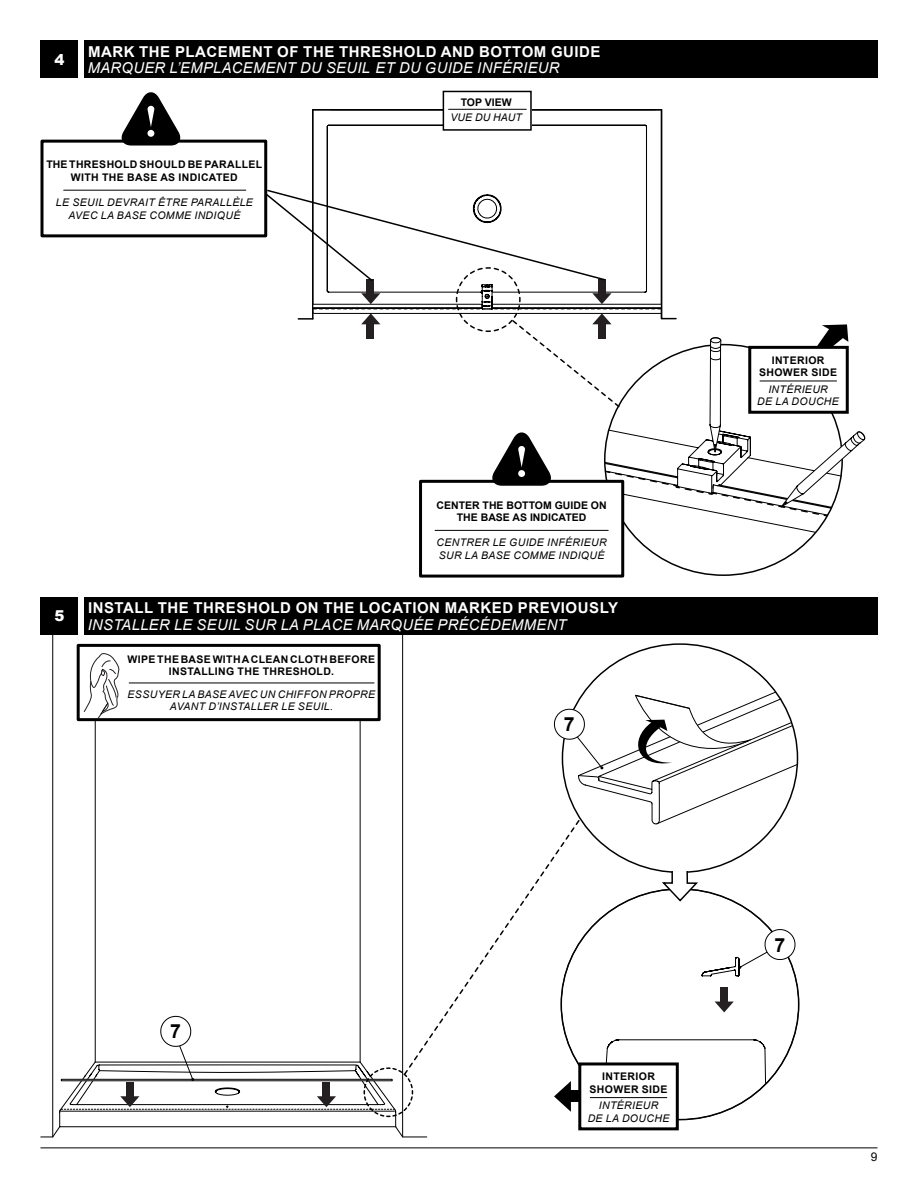
<style>
.page{position:relative;width:918px;height:1188px;background:#fff}
.page>*{position:absolute;margin:0;border:0;box-sizing:border-box;transform-origin:0 0}
.t1{font:700 19.5px "Arial";color:#000}
.t2{font:700 15px "Arial";letter-spacing:.035em;color:#fff}
.t3{font:italic 15px "Arial";letter-spacing:.025em;color:#fff}
.t4{font:900 15px "Arial";color:#fff}
.t5{font:12px "Arial";color:#000}
.t6{font:italic 10.5px/12.6px "Arial";letter-spacing:.035em;color:#000;text-align:center}
.t7{font:700 10.5px/12.6px "Arial";letter-spacing:.035em;color:#000;text-align:center}
.t8{font:700 10.5px/12.6px "Arial";color:#000;text-align:center}
.t9{font:italic 10.5px "Arial";color:#000}
</style>
<div class="page">
<hr style="left:40px;top:1148px;width:838px;height:1px;background:#000">
<div style="left:84px;top:40px;width:794px;height:38px;background:#000"></div>
<div style="left:84px;top:597px;width:794px;height:38px;background:#000"></div>
<div style="left:40px;top:40px;width:38px;height:38px;background:#000"></div>
<div style="left:40px;top:597px;width:38px;height:38px;background:#000"></div>
<div style="left:443px;top:91px;width:89px;height:40px;border:2px solid #000"></div>
<div style="left:40px;top:140px;width:227px;height:97px;border:3px solid #000"></div>
<svg style="left:120px;top:92px;width:64px;height:54px"></svg>
<div style="left:147px;top:130px;width:7px;height:7px;background:#fff;border-radius:50%"></div>
<hr style="left:64px;top:190px;width:182px;height:1px;background:#000101">
<div style="left:419px;top:480px;width:205px;height:98px;border:3px solid #000"></div>
<svg style="left:264px;top:108px;width:602px;height:425px"></svg>
<div style="left:748px;top:346px;width:101px;height:68px;background:#fff;border:3px solid #000"></div>
<hr style="left:760px;top:381px;width:77px;height:1px;background:#000">
<hr style="left:52px;top:626px;width:1px;height:511px;background:#000">
<hr style="left:95px;top:713px;width:1px;height:349px;background:#000">
<hr style="left:360px;top:708px;width:1px;height:354px;background:#000">
<hr style="left:402px;top:631px;width:1px;height:506px;background:#000">
<div style="left:77px;top:644px;width:304px;height:77px;background:#fff;border:3px solid #000101"></div>
<hr style="left:129px;top:683px;width:245px;height:1px;background:#000">
<svg style="left:83px;top:653px;width:38px;height:67px"></svg>
<svg style="left:605px;top:1039px;width:161px;height:54px"></svg>
<svg style="left:715px;top:1002px;width:19px;height:10px"></svg>
<div style="left:720px;top:988px;width:8px;height:15px;background:#252021"></div>
<svg style="left:402px;top:819px;width:179px;height:246px"></svg>
<svg style="left:562px;top:643px;width:214px;height:230px"></svg>
<svg style="left:660px;top:870px;width:40px;height:32px"></svg>
<svg style="left:553px;top:691px;width:245px;height:134px"></svg>
<svg style="left:701px;top:928px;width:96px;height:54px"></svg>
<svg style="left:40px;top:1015px;width:387px;height:122px"></svg>
<div style="left:578px;top:1062px;width:101px;height:68px;background:#fff;border:3px solid #000"></div>
<hr style="left:590px;top:1097px;width:77px;height:1px;background:#000">
<svg style="left:554px;top:1081px;width:17px;height:31px"></svg>
<div style="left:571px;top:1091px;width:9px;height:11px;background:#000"></div>
<h2 class="t2" style="left:88px;top:41px;width:514px">MARK THE PLACEMENT OF THE THRESHOLD AND BOTTOM GUIDE</h2>
<h2 class="t3" style="left:88px;top:58px;width:473px">MARQUER L’EMPLACEMENT DU SEUIL ET DU GUIDE INFÉRIEUR</h2>
<p class="t7" style="left:461px;top:96px;width:52px">TOP VIEW</p>
<p class="t9" style="left:451px;top:111px;width:73px">VUE DU HAUT</p>
<p class="t7" style="left:46px;top:159px;width:217px">THE THRESHOLD SHOULD BE PARALLEL<br>WITH THE BASE AS INDICATED</p>
<p class="t6" style="left:56px;top:196px;width:199px">LE SEUIL DEVRAIT ÊTRE PARALLÈLE<br>AVEC LA BASE COMME INDIQUÉ</p>
<h2 class="t4" style="left:54px;top:49px;width:12px">4</h2>
<h2 class="t4" style="left:54px;top:605px;width:12px">5</h2>
<p class="t8" style="left:437px;top:499px;width:172px">CENTER THE BOTTOM GUIDE ON<br>THE BASE AS INDICATED</p>
<p class="t6" style="left:436px;top:537px;width:172px;text-align:left">CENTRER LE GUIDE INFÉRIEUR<br>SUR LA BASE COMME INDIQUÉ</p>
<h2 class="t2" style="left:88px;top:597px;width:532px">INSTALL THE THRESHOLD ON THE LOCATION MARKED PREVIOUSLY</h2>
<h2 class="t3" style="left:88px;top:615px;width:480px">INSTALLER LE SEUIL SUR LA PLACE MARQUÉE PRÉCÉDEMMENT</h2>
<p class="t7" style="left:128px;top:654px;width:249px;line-height:12px">WIPE THE BASE WITH A CLEAN CLOTH BEFORE<br>INSTALLING THE THRESHOLD.</p>
<p class="t6" style="left:128px;top:688px;width:249px;line-height:12px">ESSUYER LA BASE AVEC UN CHIFFON PROPRE<br>AVANT D’INSTALLER LE SEUIL.</p>
<h1 class="t1" style="left:564px;top:711px;width:12px">7</h1>
<h1 class="t1" style="left:170px;top:1018px;width:12px">7</h1>
<p class="t7" style="left:590px;top:1070px;width:79px">INTERIOR<br>SHOWER SIDE</p>
<p class="t6" style="left:588px;top:1099px;width:83px">INTÉRIEUR<br>DE LA DOUCHE</p>
<p class="t7" style="left:759px;top:354px;width:79px">INTERIOR<br>SHOWER SIDE</p>
<p class="t6" style="left:757px;top:383px;width:83px">INTÉRIEUR<br>DE LA DOUCHE</p>
<h1 class="t1" style="left:775px;top:931px;width:12px">7</h1>
<p class="t5" style="left:871px;top:1149px;width:8px">9</p>
</div>
